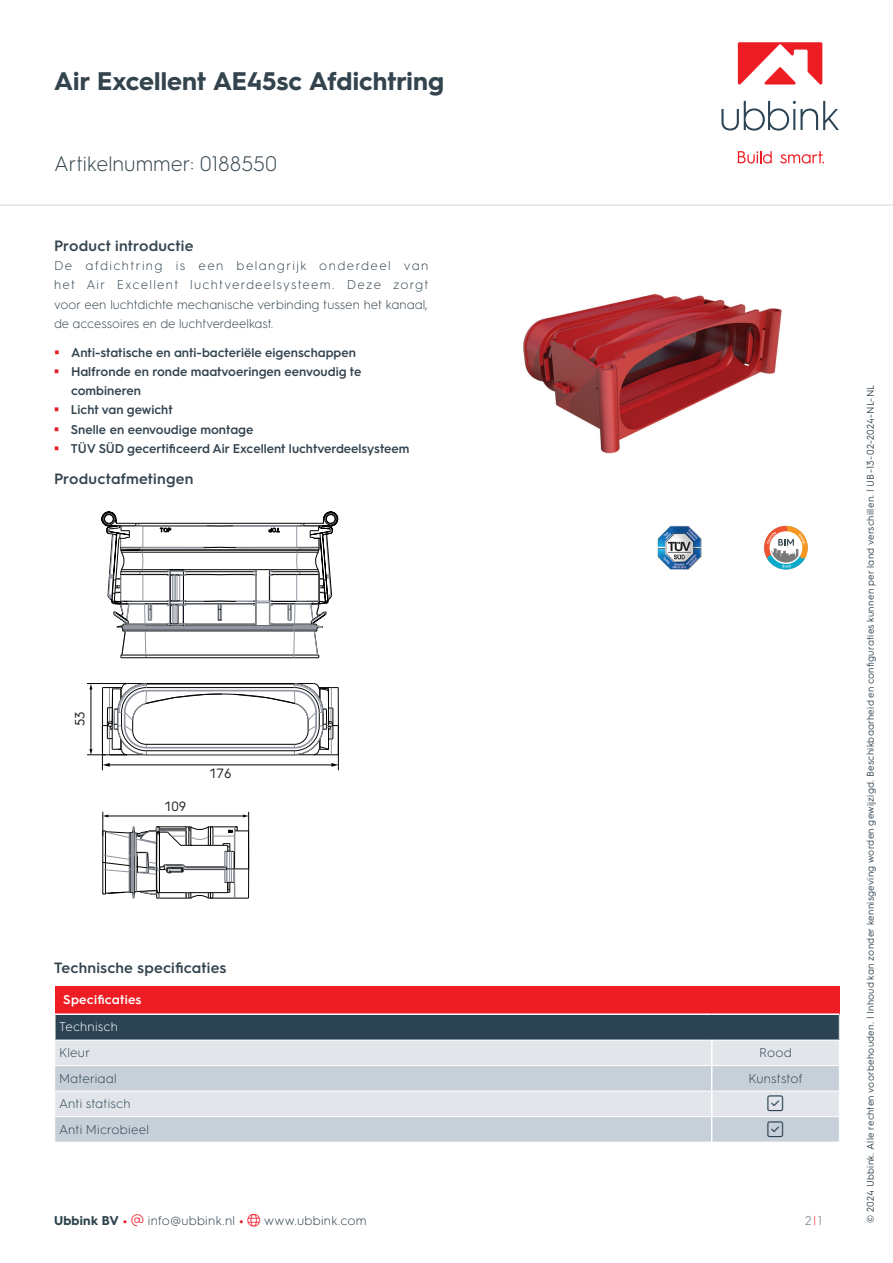
<style>
.page{position:relative;width:893px;height:1263px;background:#fff}
.page>*{position:absolute;margin:0;border:0;box-sizing:border-box;transform-origin:0 0}
.t1{font:700 25.5px "HGS3";color:#33444f}
.t2{font:300 21px "HGS3";color:#33444f}
.t3{font:300 18px "Font Awesome 6 Pro";color:#2c4354}
.t4{font:600 15px "HGS3";letter-spacing:.01em;color:#33444f}
.t5{font:13.5px "HGS3";color:#211d1e}
.t6{font:600 12.75px/19.2px "HGS3";color:#33444f}
.t7{font:300 12.75px/19.2px "HGS3";color:#33444f;text-align:justify}
.t8{font:300 12.75px "HGS3";letter-spacing:.015em;color:#2c4354}
.t9{font:300 12.75px "HGS3";letter-spacing:.02em;color:#2c424c}
.t10{font:600 12.75px "HGS3";letter-spacing:.015em;color:#fff}
.t11{font:300 12.75px "HGS3";letter-spacing:.015em;color:#fff}
.t12{font:300 12.75px "HGS3";color:#66737c}
.t13{font:9.75px "HGS3";letter-spacing:.03em;color:#33444f}
.s1{font-weight:700}
.s2{font-weight:700;color:#e31e25}
.s3{color:#ee1f2d}
.s4{color:#e31e25}
</style>
<div class="page">
<div style="left:55px;top:986px;width:784px;height:28px;background:#ee1d23"></div>
<div style="left:55px;top:1014px;width:784px;height:26px;background:#2c4354"></div>
<div style="left:55px;top:1041px;width:784px;height:24px;background:#e2e6eb"></div>
<svg style="left:55px;top:1066px;width:784px;height:76px;background:#d0d7df"></svg>
<hr style="left:54px;top:1013px;width:658px;height:2px;background:#fff">
<hr style="left:712px;top:1013px;width:127px;height:2px;background:#fff">
<hr style="left:54px;top:1015px;width:2px;height:25px;background:#fff">
<hr style="left:55px;top:1091px;width:657px;height:1px;background:#fff">
<hr style="left:712px;top:1091px;width:127px;height:1px;background:#fff">
<hr style="left:55px;top:1116px;width:657px;height:1px;background:#fff">
<hr style="left:712px;top:1116px;width:127px;height:1px;background:#fff">
<svg style="left:711px;top:1041px;width:1px;height:101px"></svg>
<svg style="left:839px;top:1015px;width:1px;height:25px"></svg>
<svg style="left:764px;top:525px;width:44px;height:45px"></svg>
<img style="left:658px;top:526px;width:43px;height:44px">
<img style="left:523px;top:294px;width:259px;height:160px">
<svg style="left:87px;top:511px;width:252px;height:388px"></svg>
<hr style="left:0;top:204px;width:893px;height:2px;background:#e1e4e6">
<svg style="left:721px;top:101px;width:118px;height:30px"></svg>
<svg style="left:738px;top:151px;width:34px;height:13px"></svg>
<svg style="left:780px;top:151px;width:44px;height:13px"></svg>
<svg style="left:738px;top:42px;width:84px;height:43px"></svg>
<svg style="left:768px;top:1095px;width:15px;height:16px"></svg>
<svg style="left:768px;top:1121px;width:15px;height:16px"></svg>
<h1 class="t1" style="left:54px;top:63px;width:391px">Air Excellent AE45sc Afdichtring</h1>
<h2 class="t2" style="left:54px;top:150px;width:224px">Artikelnummer: 0188550</h2>
<p class="t4" style="left:54px;top:235px;width:141px">Product introductie</p>
<p class="t7" style="left:54px;top:255px;width:376px">De afdichtring is een belangrijk onderdeel van het Air Excellent luchtverdeelsysteem. Deze zorgt voor een luchtdichte mechanische verbinding tussen het kanaal, de accessoires en de luchtverdeelkast.</p>
<p class="t6" style="left:71px;top:342px;width:340px">Anti-statische en anti-bacteriële eigenschappen Halfronde en ronde maatvoeringen eenvoudig te combineren<br>Licht van gewicht<br>Snelle en eenvoudige montage<br>TÜV SÜD gecertificeerd Air Excellent luchtverdeelsysteem</p>
<p class="t4" style="left:54px;top:468px;width:141px">Productafmetingen</p>
<p class="t5" style="left:70px;top:726px;width:16px;rotate:-90deg">53</p>
<p class="t5" style="left:164px;top:796px;width:24px">109</p>
<p class="t5" style="left:209px;top:764px;width:24px">176</p>
<p class="t4" style="left:54px;top:957px;width:174px">Technische specificaties</p>
<p class="t10" style="left:63px;top:991px;width:80px">Specificaties</p>
<p class="t11" style="left:59px;top:1018px;width:60px">Technisch</p>
<p class="t8" style="left:59px;top:1044px;width:33px">Kleur</p>
<p class="t8" style="left:759px;top:1044px;width:34px">Rood</p>
<p class="t8" style="left:59px;top:1069px;width:59px">Materiaal</p>
<p class="t8" style="left:748px;top:1069px;width:56px">Kunststof</p>
<p class="t8" style="left:59px;top:1095px;width:73px">Anti statisch</p>
<h3 class="t3" style="left:768px;top:1094px;width:17px">▲❑◆</h3>
<p class="t8" style="left:59px;top:1120px;width:91px">Anti Microbieel</p>
<h3 class="t3" style="left:768px;top:1120px;width:17px">▲❑◆</h3>
<p class="t9" style="left:54px;top:1211px;width:314px"><span class="s1">Ubbink BV</span> <span class="s2">•</span> <span class="s3">▼</span> info@ubbink.nl <span class="s2">•</span> <span class="s3">●□</span> www.ubbink.com</p>
<p class="t12" style="left:805px;top:1211px;width:18px">2<span class="s4">|</span>1</p>
<p class="t13" style="left:864px;top:1222px;width:839px;rotate:-90deg">© 2024 Ubbink. Alle rechten voorbehouden. | Inhoud kan zonder kennisgeving worden gewijzigd. Beschikbaarheid en configuraties kunnen per land verschillen. | UB-13-02-2024-NL-NL</p>
</div>
